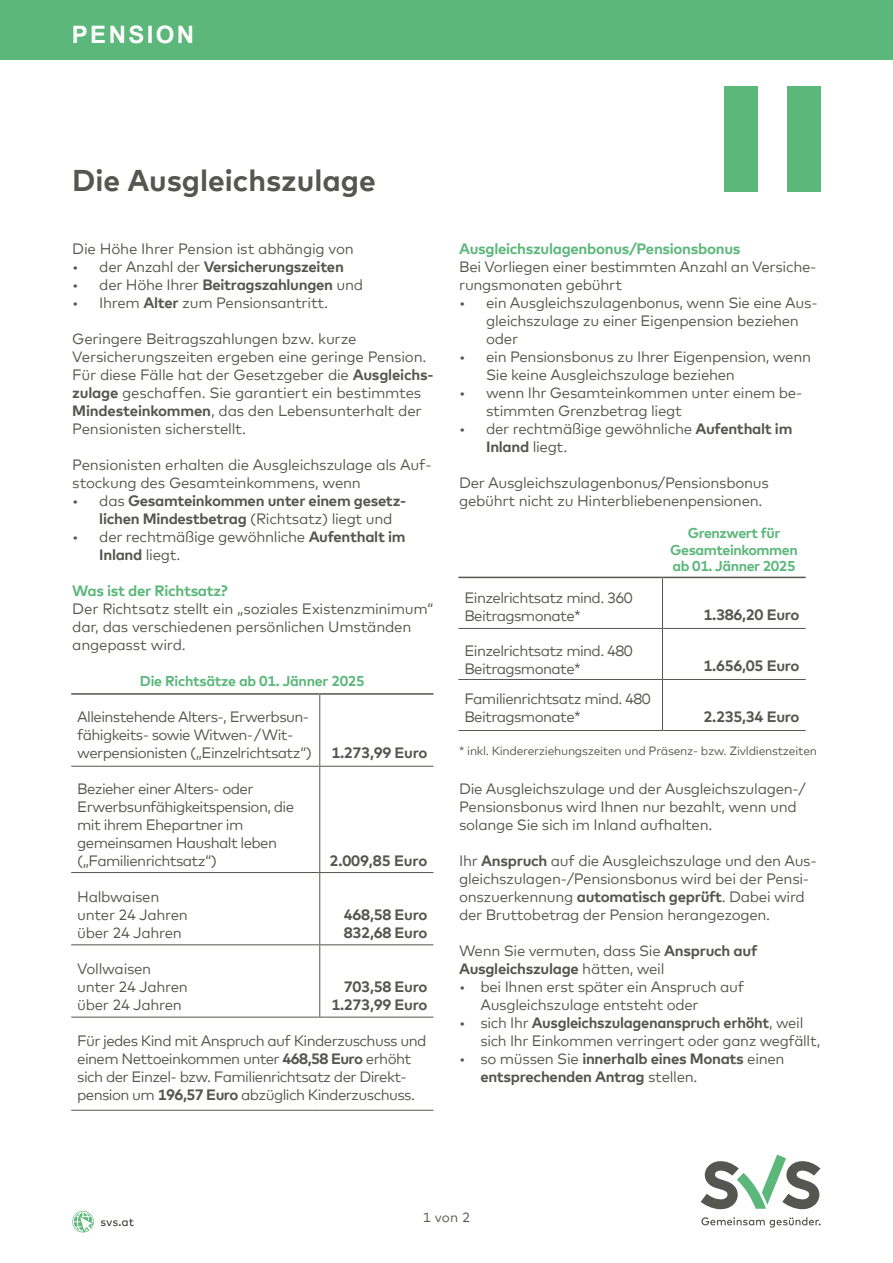
<style>
.page{position:relative;width:893px;height:1263px;background:#fff}
.page>*{position:absolute;margin:0;border:0;box-sizing:border-box;transform-origin:0 0}
.t1{font:700 30px "Mark Offc Pro";color:#565650}
.t2{font:700 24px "Arial";letter-spacing:.1em;color:#fff}
.t3{font:15px/18px "Mark Offc Pro";letter-spacing:-.02em;color:#565650}
.t4{font:15px/18px "Mark Offc Pro";letter-spacing:-.04em;color:#565650}
.t5{font:700 15px/18px "Mark Offc Pro";letter-spacing:-.02em;color:#565650}
.t6{font:700 15px "Mark Offc Pro";letter-spacing:-.02em;color:#5cb77a}
.t7{font:700 14.25px/16.5px "Mark Offc Pro";letter-spacing:-.03em;color:#5cb77a;text-align:center}
.t8{font:13.5px "Mark Offc Pro";color:#565650}
.t9{font:12px "Mark Offc Pro";letter-spacing:-.02em;color:#565650}
.s1{font-weight:400}
.s2{font-weight:700}
</style>
<div class="page">
<svg style="left:701px;top:1154px;width:119px;height:56px"></svg>
<svg style="left:701px;top:1217px;width:120px;height:10px"></svg>
<svg style="left:72px;top:1211px;width:22px;height:21px"></svg>
<svg style="left:101px;top:1219px;width:33px;height:7px"></svg>
<div style="left:0;top:0;width:893px;height:60px;background:#5cb77a"></div>
<hr style="left:71px;top:693px;width:249px;height:2px;background:#565650">
<hr style="left:320px;top:693px;width:113px;height:2px;background:#565650">
<hr style="left:319px;top:695px;width:1px;height:71px;background:#565650">
<hr style="left:71px;top:766px;width:249px;height:1px;background:#565650">
<hr style="left:320px;top:766px;width:113px;height:1px;background:#565650">
<hr style="left:319px;top:767px;width:1px;height:105px;background:#565650">
<hr style="left:71px;top:872px;width:249px;height:1px;background:#565650">
<hr style="left:320px;top:872px;width:113px;height:1px;background:#565650">
<hr style="left:319px;top:873px;width:1px;height:71px;background:#565650">
<hr style="left:71px;top:944px;width:249px;height:1px;background:#565650">
<hr style="left:320px;top:944px;width:113px;height:1px;background:#565650">
<hr style="left:319px;top:945px;width:1px;height:72px;background:#565650">
<hr style="left:71px;top:1017px;width:249px;height:1px;background:#565650">
<hr style="left:320px;top:1017px;width:113px;height:1px;background:#565650">
<hr style="left:71px;top:1110px;width:249px;height:1px;background:#565650">
<hr style="left:320px;top:1110px;width:113px;height:1px;background:#565650">
<hr style="left:458px;top:577px;width:204px;height:1px;background:#565650">
<hr style="left:662px;top:577px;width:144px;height:1px;background:#565650">
<hr style="left:662px;top:578px;width:1px;height:50px;background:#565650">
<hr style="left:458px;top:628px;width:204px;height:1px;background:#565650">
<hr style="left:662px;top:628px;width:144px;height:1px;background:#565650">
<hr style="left:662px;top:629px;width:1px;height:50px;background:#565650">
<hr style="left:458px;top:679px;width:204px;height:1px;background:#565650">
<hr style="left:662px;top:679px;width:144px;height:1px;background:#565650">
<hr style="left:662px;top:680px;width:1px;height:50px;background:#565650">
<hr style="left:458px;top:730px;width:204px;height:1px;background:#565650">
<hr style="left:662px;top:730px;width:144px;height:1px;background:#565650">
<div style="left:787px;top:86px;width:33px;height:105px;background:#5cb77a"></div>
<div style="left:724px;top:86px;width:34px;height:105px;background:#5cb77a"></div>
<h2 class="t2" style="left:72px;top:18px;width:124px">PENSION</h2>
<h1 class="t1" style="left:72px;top:158px;width:305px">Die Ausgleichszulage</h1>
<p class="t3" style="left:72px;top:239px;width:283px">Die Höhe Ihrer Pension ist abhängig von</p>
<p class="t5" style="left:72px;top:257px;width:273px"><span class="s1">• der Anzahl der</span> Versicherungszeiten</p>
<p class="t5" style="left:72px;top:275px;width:292px"><span class="s1">• der Höhe Ihrer</span> Beitragszahlungen <span class="s1">und</span></p>
<p class="t3" style="left:72px;top:293px;width:257px">• Ihrem <span class="s2">Alter</span> zum Pensionsantritt.</p>
<p class="t3" style="left:72px;top:329px;width:363px">Geringere Beitragszahlungen bzw. kurze Versicherungszeiten ergeben eine geringe Pension.<br>Für diese Fälle hat der Gesetzgeber die <span class="s2">Ausgleichs&shy;zulage</span> geschaffen. Sie garantiert ein bestimmtes <span class="s2">Mindesteinkommen</span>, das den Lebensunterhalt der Pensionisten sicherstellt.</p>
<p class="t3" style="left:72px;top:455px;width:361px">Pensionisten erhalten die Ausgleichszulage als Auf&shy;stockung des Gesamteinkommens, wenn</p>
<p class="t5" style="left:99px;top:491px;width:308px;text-indent:-27px"><span class="s1">• das</span> Gesamteinkommen unter einem gesetz&shy;lichen Mindestbetrag <span class="s1">(Richtsatz) liegt und</span></p>
<p class="t3" style="left:99px;top:527px;width:308px;text-indent:-27px">• der rechtmäßige gewöhnliche <span class="s2">Aufenthalt im<br>Inland</span> liegt.</p>
<p class="t6" style="left:72px;top:580px;width:157px">Was ist der Richtsatz?</p>
<p class="t3" style="left:72px;top:599px;width:363px">Der Richtsatz stellt ein „soziales Existenzminimum“ dar, das verschiedenen persönlichen Umständen angepasst wird.</p>
<p class="t7" style="left:140px;top:672px;width:226px">Die Richtsätze ab 01. Jänner 2025</p>
<p class="t4" style="left:77px;top:707px;width:236px">Alleinstehende Alters-, Erwerbsun&shy;fähigkeits- sowie Witwen-/Wit&shy;werpensionisten („Einzelrichtsatz“)</p>
<p class="t5" style="left:331px;top:743px;width:98px">1.273,99 Euro</p>
<p class="t4" style="left:77px;top:779px;width:218px">Bezieher einer Alters- oder<br>Erwerbsunfähigkeitspension, die mit ihrem Ehepartner im gemeinsamen Haushalt leben („Familienrichtsatz“)</p>
<p class="t3" style="left:77px;top:887px;width:112px">Halbwaisen unter 24 Jahren über 24 Jahren</p>
<p class="t5" style="left:330px;top:851px;width:99px">2.009,85 Euro</p>
<p class="t5" style="left:344px;top:905px;width:85px">468,58 Euro<br>832,68 Euro</p>
<p class="t3" style="left:77px;top:959px;width:112px">Vollwaisen unter 24 Jahren über 24 Jahren</p>
<p class="t5" style="left:331px;top:977px;width:98px;text-align:right">703,58 Euro<br>1.273,99 Euro</p>
<p class="t4" style="left:77px;top:1031px;width:351px">Für jedes Kind mit Anspruch auf Kinderzuschuss und einem Nettoeinkommen unter <span class="s2">468,58 Euro</span> erhöht sich der Einzel- bzw. Familienrichtsatz der Direkt&shy;pension um <span class="s2">196,57 Euro</span> abzüglich Kinderzuschuss.</p>
<p class="t6" style="left:459px;top:238px;width:283px">Ausgleichszulagenbonus/Pensionsbonus</p>
<p class="t3" style="left:459px;top:257px;width:359px">Bei Vorliegen einer bestimmten Anzahl an Versiche&shy;rungsmonaten gebührt</p>
<p class="t3" style="left:486px;top:293px;width:333px;text-indent:-27px">• ein Ausgleichszulagenbonus, wenn Sie eine Aus&shy;gleichszulage zu einer Eigenpension beziehen oder</p>
<p class="t3" style="left:486px;top:347px;width:326px;text-indent:-27px">• ein Pensionsbonus zu Ihrer Eigenpension, wenn<br>Sie keine Ausgleichszulage beziehen</p>
<p class="t3" style="left:486px;top:383px;width:318px;text-indent:-27px">• wenn Ihr Gesamteinkommen unter einem be&shy;stimmten Grenzbetrag liegt</p>
<p class="t3" style="left:486px;top:419px;width:308px;text-indent:-27px">• der rechtmäßige gewöhnliche <span class="s2">Aufenthalt im<br>Inland</span> liegt.</p>
<p class="t3" style="left:459px;top:473px;width:311px">Der Ausgleichszulagenbonus/Pensionsbonus gebührt nicht zu Hinterbliebenenpensionen.</p>
<p class="t4" style="left:464px;top:588px;width:170px">Einzelrichtsatz mind. 360<br>Beitragsmonate*</p>
<p class="t4" style="left:464px;top:640px;width:170px">Einzelrichtsatz mind. 480<br>Beitragsmonate*</p>
<p class="t4" style="left:464px;top:688px;width:188px">Familienrichtsatz mind. 480<br>Beitragsmonate*</p>
<p class="t7" style="left:670px;top:524px;width:129px">Grenzwert für<br>Gesamteinkommen ab 01. Jänner 2025</p>
<p class="t5" style="left:703px;top:604px;width:98px">1.386,20 Euro</p>
<p class="t5" style="left:703px;top:655px;width:98px">1.656,05 Euro</p>
<p class="t5" style="left:703px;top:706px;width:98px">2.235,34 Euro</p>
<p class="t9" style="left:459px;top:742px;width:359px">* inkl. Kindererziehungszeiten und Präsenz- bzw. Zivldienstzeiten</p>
<p class="t3" style="left:459px;top:779px;width:348px">Die Ausgleichszulage und der Ausgleichszulagen-/<br>Pensionsbonus wird Ihnen nur bezahlt, wenn und solange Sie sich im Inland aufhalten.</p>
<p class="t3" style="left:459px;top:851px;width:359px">Ihr <span class="s2">Anspruch</span> auf die Ausgleichszulage und den Aus&shy;gleichszulagen-/Pensionsbonus wird bei der Pensi&shy;onszuerkennung <span class="s2">automatisch geprüft</span>. Dabei wird der Bruttobetrag der Pension herangezogen.</p>
<p class="t3" style="left:459px;top:941px;width:300px">Wenn Sie vermuten, dass Sie <span class="s2">Anspruch auf<br>Ausgleichszulage</span> hätten, weil</p>
<p class="t3" style="left:480px;top:977px;width:265px;text-indent:-21px">• bei Ihnen erst später ein Anspruch auf<br>Ausgleichszulage entsteht oder</p>
<p class="t3" style="left:480px;top:1013px;width:341px;text-indent:-21px">• sich Ihr <span class="s2">Ausgleichszulagenanspruch erhöht</span>, weil sich Ihr Einkommen verringert oder ganz wegfällt,</p>
<p class="t5" style="left:480px;top:1049px;width:306px;text-indent:-21px"><span class="s1">• so müssen Sie</span> innerhalb eines Monats <span class="s1">einen </span>entsprechenden Antrag <span class="s1">stellen.</span></p>
<p class="t8" style="left:423px;top:1207px;width:49px">1 von 2</p>
</div>
